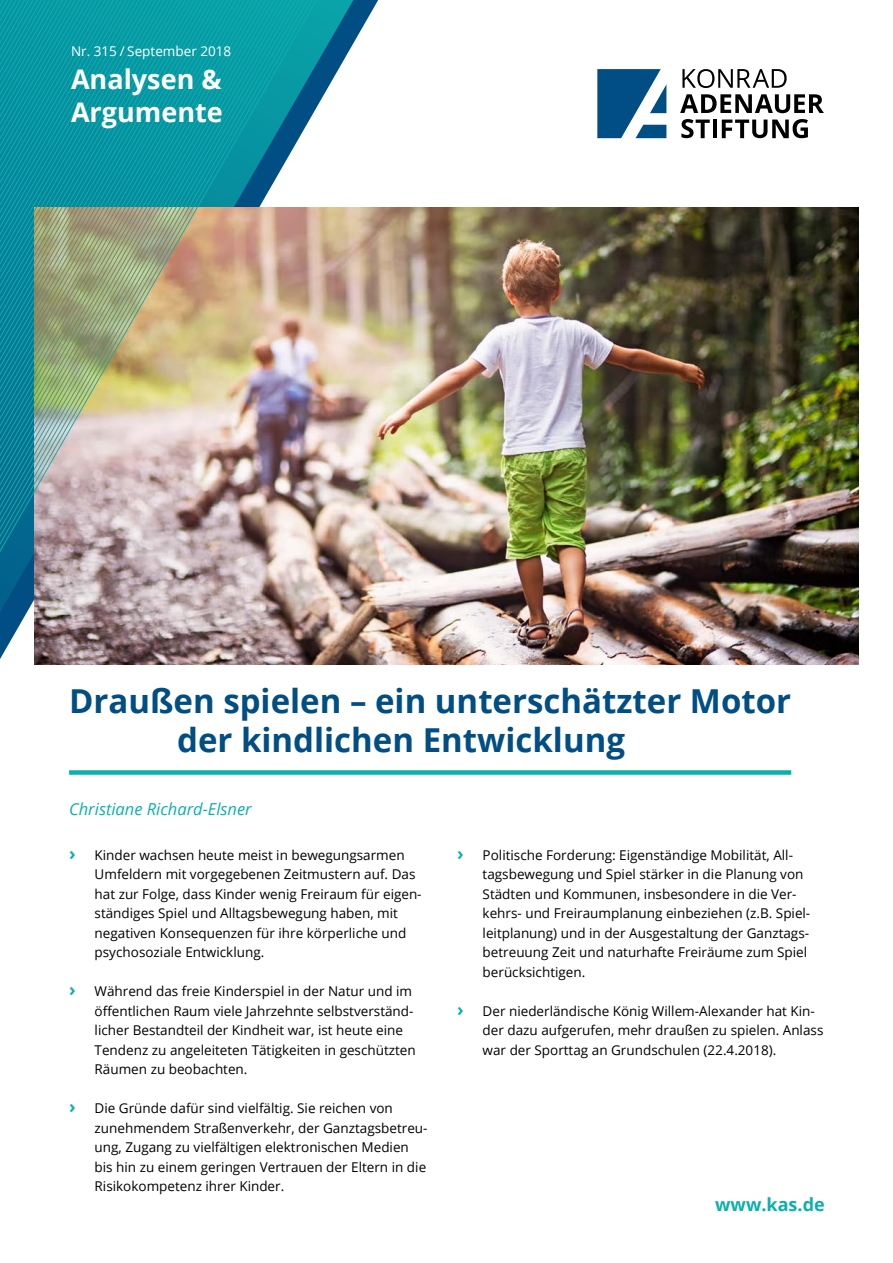
<style>
.page{position:relative;width:893px;height:1263px;background:#fff}
.page>*{position:absolute;margin:0;border:0;box-sizing:border-box;transform-origin:0 0}
.t1{font:700 33px/39px "Open Sans";color:#004e83}
.t2{font:700 27px/33px "Open Sans";color:#fff}
.t3{font:700 18px "Open Sans";color:#0bb0ae}
.t4{font:italic 16.5px "Open Sans";color:#0bb0ae}
.t5{font:13.5px/19.5px "Open Sans";color:#000}
.t6{font:13.5px "Open Sans";color:#fff}
.s1{font-weight:700;font-size:18px;color:#0bb0ae}
</style>
<div class="page">
<svg style="left:682px;top:69px;width:105px;height:19px"></svg>
<svg style="left:680px;top:94px;width:144px;height:19px"></svg>
<svg style="left:681px;top:119px;width:29px;height:19px"></svg>
<hr style="left:713px;top:120px;width:4px;height:18px;background:#000">
<svg style="left:722px;top:119px;width:86px;height:19px"></svg>
<svg style="left:597px;top:69px;width:69px;height:69px"></svg>
<svg style="left:0;top:0;width:361px;height:634px"></svg>
<img style="left:35px;top:207px;width:823px;height:458px">
<div style="left:69px;top:770px;width:722px;height:5px;background:#0bb0ae"></div>
<img style="left:0;top:0;width:340px;height:587px">
<p class="t6" style="left:71px;top:41px;width:162px">Nr. 315 / September 2018</p>
<h2 class="t2" style="left:71px;top:62px;width:153px">Analysen &amp;<br>Argumente</h2>
<h1 class="t1" style="left:177px;top:681px;width:616px;text-indent:-108px">Draußen spielen – ein unterschätzter Motor der kindlichen Entwicklung</h1>
<p class="t4" style="left:69px;top:798px;width:184px">Christiane Richard-Elsner</p>
<p class="t5" style="left:95px;top:845px;width:329px;text-indent:-26px"><span class="s1">›</span> Kinder wachsen heute meist in bewegungsarmen Umfeldern mit vorgegebenen Zeitmustern auf. Das hat zur Folge, dass Kinder wenig Freiraum für eigen&shy;ständiges Spiel und Alltagsbewegung haben, mit negativen Konsequenzen für ihre körperliche und psychosoziale Entwicklung.</p>
<p class="t5" style="left:95px;top:981px;width:323px;text-indent:-26px"><span class="s1">›</span> Während das freie Kinderspiel in der Natur und im öffentlichen Raum viele Jahrzehnte selbstverständ&shy;licher Bestandteil der Kindheit war, ist heute eine Tendenz zu angeleiteten Tätigkeiten in geschützten Räumen zu beobachten.</p>
<p class="t5" style="left:95px;top:1098px;width:334px;text-indent:-26px"><span class="s1">›</span> Die Gründe dafür sind vielfältig. Sie reichen von zunehmendem Straßenverkehr, der Ganztagsbetreu&shy;ung, Zugang zu vielfältigen elektronischen Medien bis hin zu einem geringen Vertrauen der Eltern in die Risikokompetenz ihrer Kinder.</p>
<p class="t5" style="left:483px;top:845px;width:329px;text-indent:-26px"><span class="s1">›</span> Politische Forderung: Eigenständige Mobilität, All&shy;tagsbewegung und Spiel stärker in die Planung von Städten und Kommunen, insbesondere in die Ver&shy;kehrs- und Freiraumplanung einbeziehen (z.B. Spiel&shy;leitplanung) und in der Ausgestaltung der Ganztags&shy;betreuung Zeit und naturhafte Freiräume zum Spiel berücksichtigen.</p>
<p class="t5" style="left:483px;top:1001px;width:342px;text-indent:-26px"><span class="s1">›</span> Der niederländische König Willem-Alexander hat Kin&shy;der dazu aufgerufen, mehr draußen zu spielen. Anlass war der Sporttag an Grundschulen (22.4.2018).</p>
<h3 class="t3" style="left:715px;top:1191px;width:111px">www.kas.de</h3>
</div>
